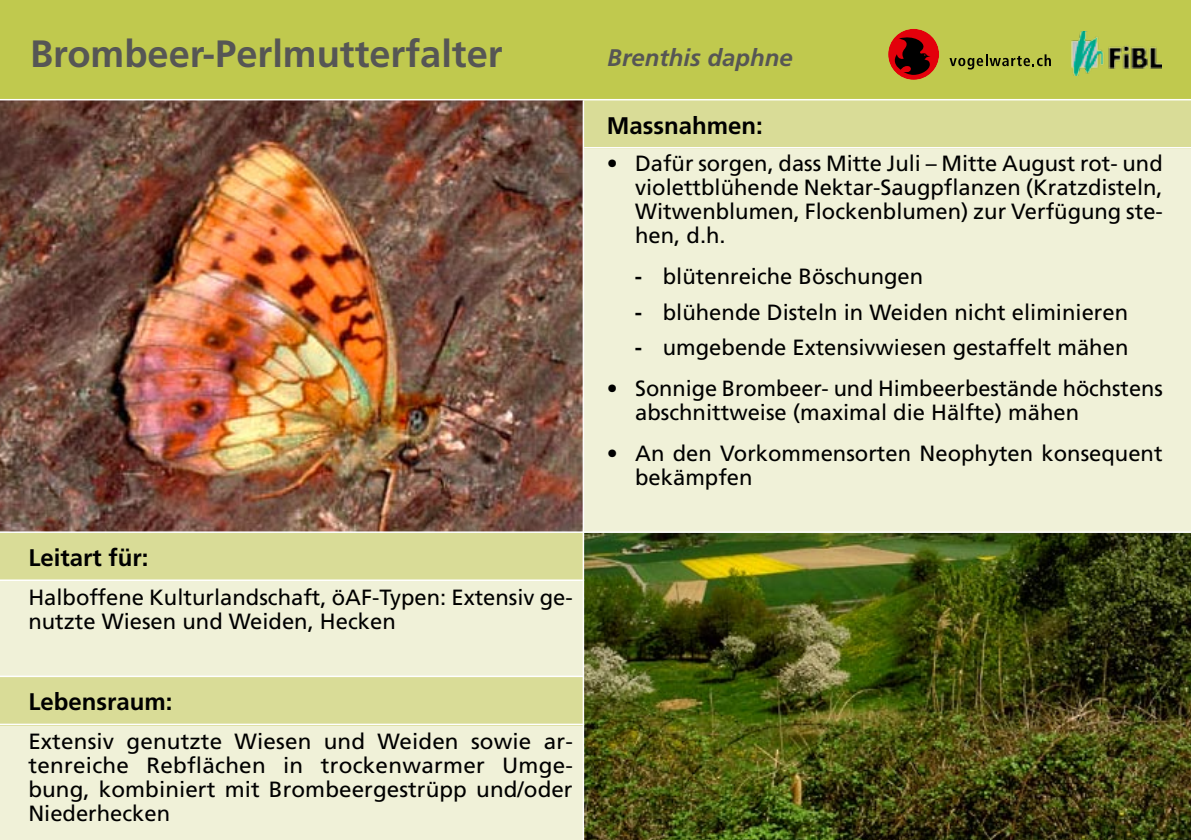
<style>
.page{position:relative;width:1191px;height:840px;background:#fff}
.page>*{position:absolute;margin:0;border:0;box-sizing:border-box;transform-origin:0 0}
.t1{font:700 38px "Frutiger";color:#565655}
.t2{font:700 24px "Frutiger";color:#000}
.t3{font:italic 700 24px "Frutiger";color:#565655}
.t4{font:22px/24px "Frutiger";color:#000}
.s1{font-weight:700}
</style>
<div class="page">
<div style="left:0;top:532px;width:584px;height:48px;background:#d9dc97"></div>
<div style="left:584px;top:101px;width:607px;height:431px;background:#f0f1d8"></div>
<div style="left:0;top:0;width:1191px;height:100px;background:#c0c94e"></div>
<div style="left:0;top:580px;width:584px;height:259px;background:#f0f1d8"></div>
<div style="left:584px;top:100px;width:607px;height:48px;background:#d9dc97"></div>
<div style="left:0;top:676px;width:584px;height:48px;background:#d9dc97"></div>
<img style="left:0;top:100px;width:582px;height:431px">
<img style="left:584px;top:532px;width:607px;height:307px">
<hr style="left:0;top:99px;width:1191px;height:1px;background:#fff">
<hr style="left:0;top:531px;width:1191px;height:1px;background:#fff">
<hr style="left:584px;top:147px;width:607px;height:1px;background:#fff">
<hr style="left:0;top:579px;width:584px;height:1px;background:#fff">
<hr style="left:0;top:675px;width:584px;height:1px;background:#fff">
<hr style="left:0;top:723px;width:584px;height:1px;background:#fff">
<hr style="left:582px;top:100px;width:2px;height:739px;background:#fff">
<svg style="left:949px;top:54px;width:102px;height:15px"></svg>
<div style="left:888px;top:29px;width:51px;height:51px;background:#e3000b;border-radius:50%"></div>
<svg style="left:894px;top:34px;width:36px;height:41px"></svg>
<img style="left:1071px;top:32px;width:90px;height:44px">
<h1 class="t1" style="left:30px;top:32px;width:474px">Brombeer-Perlmutterfalter</h1>
<p class="t3" style="left:607px;top:44px;width:187px">Brenthis daphne</p>
<p class="t2" style="left:607px;top:111px;width:157px">Massnahmen:</p>
<p class="t2" style="left:28px;top:543px;width:122px">Leitart für:</p>
<p class="t4" style="left:28px;top:585px;width:546px">Halboffene Kulturlandschaft, öAF-Typen: Extensiv ge&shy;nutzte Wiesen und Weiden, Hecken</p>
<p class="t2" style="left:28px;top:687px;width:146px">Lebensraum:</p>
<p class="t4" style="left:28px;top:729px;width:546px;text-align:justify">Extensiv genutzte Wiesen und Weiden sowie ar&shy;tenreiche Rebflächen in trockenwarmer Umge&shy;bung, kombiniert mit Brombeergestrüpp und/oder Niederhecken</p>
<p class="t4" style="left:635px;top:151px;width:529px;text-align:justify;text-indent:-28px">• Dafür sorgen, dass Mitte Juli – Mitte August rot- und violettblühende Nektar-Saugpflanzen (Kratzdisteln, Witwenblumen, Flockenblumen) zur Verfügung ste&shy;hen, d.h.</p>
<p class="t4" style="left:635px;top:264px;width:290px"><span class="s1">-</span> blütenreiche Böschungen</p>
<p class="t4" style="left:635px;top:300px;width:495px"><span class="s1">-</span> blühende Disteln in Weiden nicht eliminieren</p>
<p class="t4" style="left:635px;top:335px;width:495px"><span class="s1">-</span> umgebende Extensivwiesen gestaffelt mähen</p>
<p class="t4" style="left:635px;top:376px;width:529px;text-indent:-28px">• Sonnige Brombeer- und Himbeerbestände höchstens abschnittweise (maximal die Hälfte) mähen</p>
<p class="t4" style="left:635px;top:441px;width:529px;text-indent:-28px">• An den Vorkommensorten Neophyten konsequent bekämpfen</p>
</div>
